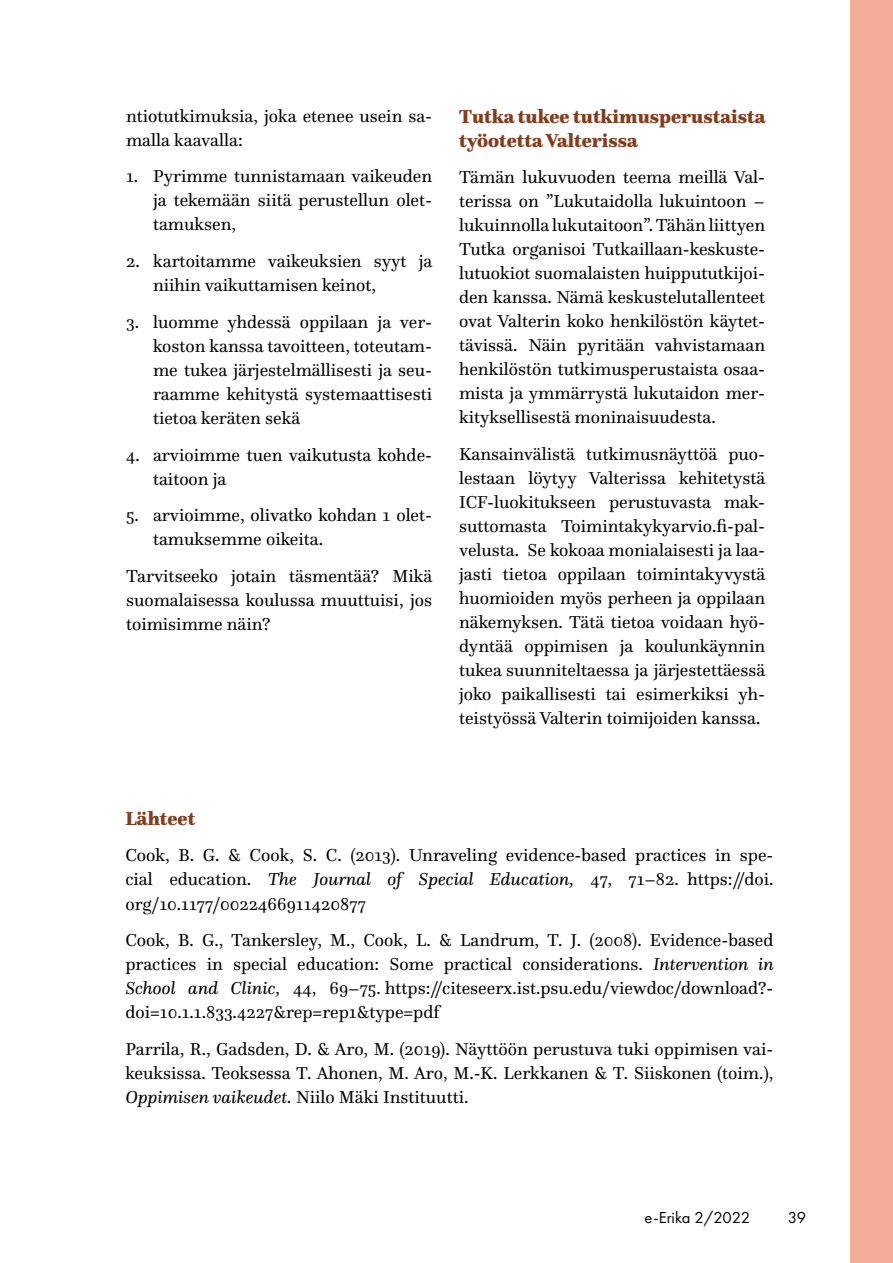
<style>
.page{position:relative;width:893px;height:1263px;background:#fff}
.page>*{position:absolute;margin:0;border:0;box-sizing:border-box;transform-origin:0 0}
.ARTIKKELI_-_väliotsi{font:900 19.5px/24px "Questa";color:#843c1c}
.ARTIKKELI_-_leipätek{font:18px/24px "Questa";color:#000;text-align:justify}
.t1{font:16.5px "Futura PT";color:#000}
.s1{font-style:italic}
</style>
<div class="page">
<div style="left:850px;top:0;width:43px;height:1263px;background:#f5ad9a"></div>
<p class="ARTIKKELI_-_leipätek" style="left:126px;top:103px;width:308px">ntiotutkimuksia, joka etenee usein sa&shy;malla kaavalla:</p>
<p class="ARTIKKELI_-_leipätek" style="left:153px;top:164px;width:281px;text-indent:-27px">1. Pyrimme tunnistamaan vaikeuden ja tekemään siitä perustellun olet&shy;tamuksen,</p>
<p class="ARTIKKELI_-_leipätek" style="left:153px;top:249px;width:281px;text-indent:-27px">2. kartoitamme vaikeuksien syyt ja niihin vaikuttamisen keinot,</p>
<p class="ARTIKKELI_-_leipätek" style="left:153px;top:310px;width:281px;text-indent:-27px">3. luomme yhdessä oppilaan ja ver&shy;koston kanssa tavoitteen, toteutam&shy;me tukea järjestelmällisesti ja seu&shy;raamme kehitystä systemaattisesti tietoa keräten sekä</p>
<p class="ARTIKKELI_-_leipätek" style="left:153px;top:442px;width:281px;text-indent:-27px">4. arvioimme tuen vaikutusta kohde&shy;taitoon ja</p>
<p class="ARTIKKELI_-_leipätek" style="left:153px;top:503px;width:281px;text-indent:-27px">5. arvioimme, olivatko kohdan 1 olet&shy;tamuksemme oikeita.</p>
<p class="ARTIKKELI_-_leipätek" style="left:126px;top:564px;width:308px">Tarvitseeko jotain täsmentää? Mikä suomalaisessa koulussa muuttuisi, jos toimisimme näin?</p>
<h3 class="ARTIKKELI_-_väliotsi" style="left:459px;top:104px;width:308px">Tutka tukee tutkimusperustaista työotetta Valterissa</h3>
<p class="ARTIKKELI_-_leipätek" style="left:459px;top:165px;width:308px">Tämän lukuvuoden teema meillä Val&shy;terissa on ”Lukutaidolla lukuintoon – lukuinnolla lukutaitoon”. Tähän liittyen Tutka organisoi Tutkaillaan-keskuste&shy;lutuokiot suomalaisten huippututkijoi&shy;den kanssa. Nämä keskustelutallenteet ovat Valterin koko henkilöstön käytet&shy;tävissä. Näin pyritään vahvistamaan henkilöstön tutkimusperustaista osaa&shy;mista ja ymmärrystä lukutaidon mer&shy;kityksellisestä moninaisuudesta.</p>
<p class="ARTIKKELI_-_leipätek" style="left:459px;top:442px;width:308px">Kansainvälistä tutkimusnäyttöä puo&shy;lestaan löytyy Valterissa kehitetystä ICF-luokitukseen perustuvasta mak&shy;suttomasta Toimintakykyarvio.fi-pal&shy;velusta. Se kokoaa monialaisesti ja laa&shy;jasti tietoa oppilaan toimintakyvystä huomioiden myös perheen ja oppilaan näkemyksen. Tätä tietoa voidaan hyö&shy;dyntää oppimisen ja koulunkäynnin tukea suunniteltaessa ja järjestettäessä joko paikallisesti tai esimerkiksi yh&shy;teistyössä Valterin toimijoiden kanssa.</p>
<h3 class="ARTIKKELI_-_väliotsi" style="left:125px;top:806px;width:71px">Lähteet</h3>
<p class="ARTIKKELI_-_leipätek" style="left:125px;top:843px;width:650px">Cook, B. G. &amp; Cook, S. C. (2013). Unraveling evidence-based practices in spe&shy;cial education. <span class="s1">The Journal of Special Education,</span> 47, 71–82. https://doi. org/10.1177/0022466911420877</p>
<p class="ARTIKKELI_-_leipätek" style="left:125px;top:928px;width:650px">Cook, B. G., Tankersley, M., Cook, L. &amp; Landrum, T. J. (2008). Evidence-based practices in special education: Some practical considerations. <span class="s1">Intervention in School and Clinic,</span> 44, 69–75. https://citeseerx.ist.psu.edu/viewdoc/download?- doi=10.1.1.833.4227&amp;rep=rep1&amp;type=pdf</p>
<p class="ARTIKKELI_-_leipätek" style="left:125px;top:1037px;width:650px">Parrila, R., Gadsden, D. &amp; Aro, M. (2019). Näyttöön perustuva tuki oppimisen vai&shy;keuksissa. Teoksessa T. Ahonen, M. Aro, M.-K. Lerkkanen &amp; T. Siiskonen (toim.), <span class="s1">Oppimisen vaikeudet.</span> Niilo Mäki Instituutti.</p>
<p class="t1" style="left:645px;top:1208px;width:107px">e-Erika 2/2022</p>
<p class="t1" style="left:788px;top:1207px;width:20px">39</p>
</div>
